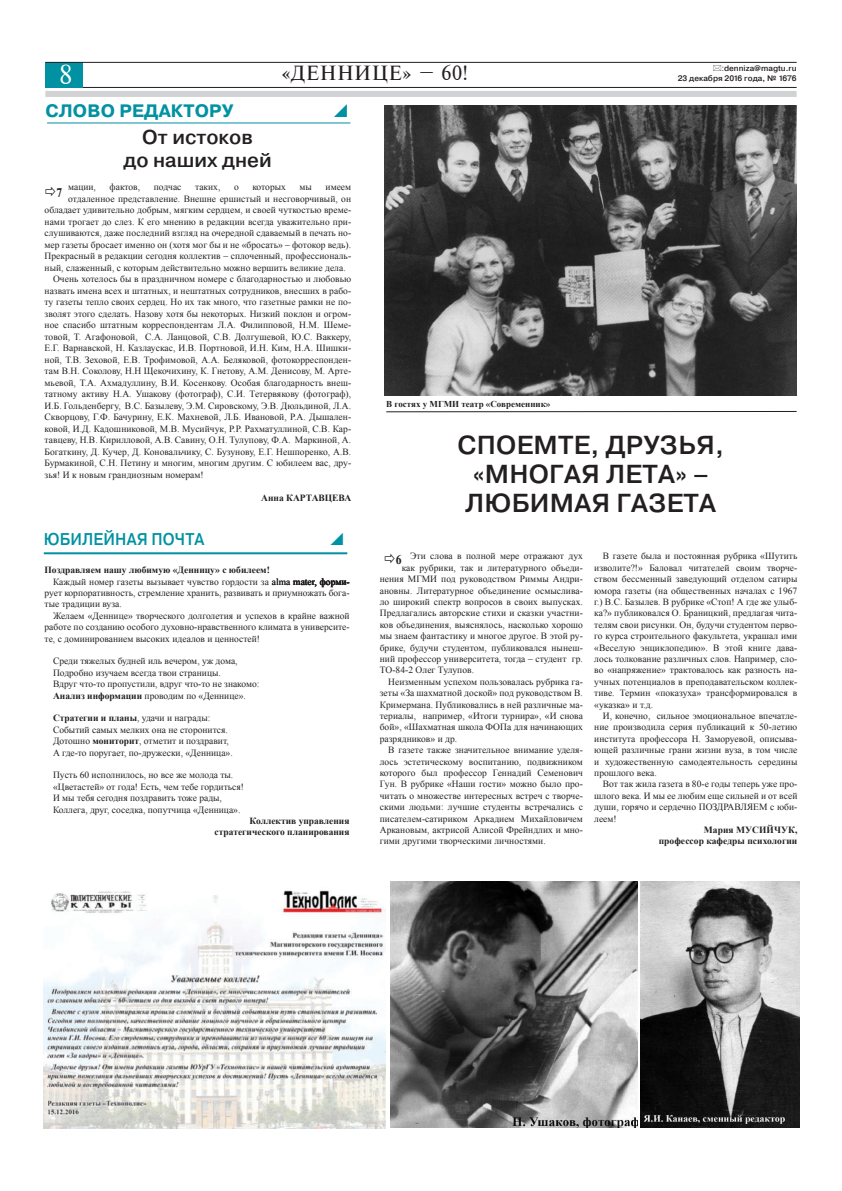
<style>
.page{position:relative;width:842px;height:1191px;background:#fff}
.page>*{position:absolute;margin:0;border:0;box-sizing:border-box;transform-origin:0 0}
.t1{font:500 26px/29px "Pragmatica";letter-spacing:.01em;color:#231f20}
.t2{font:26px "Newton C";color:#fff}
.t3{font:500 20px/23px "Pragmatica";color:#231f20;text-align:center}
.t4{font:19.5px "Newton C";letter-spacing:.025em;color:#231f20}
.t5{font:700 18px "Pragmatica";letter-spacing:.01em;color:#0092a2}
.t6{font:500 17px "Pragmatica";letter-spacing:.01em;color:#0092a2;scale:.9 1}
.t7{font:12px "Newton C Bold";color:#231f20;scale:.9 1}
.t8{font:9.5px/11.4px "Times New Roman";letter-spacing:.005em;color:#231f20;text-align:justify}
.t9{font:700 9.5px/11.4px "Times New Roman";color:#231f20;text-align:right}
.t10{font:700 9px "Times New Roman";color:#231f20}
.t11{font:500 8px "Pragmatica";color:#231f20}
.s1{font-family:"Arial";font-weight:400}
.s2{font-weight:700}
</style>
<div class="page">
<hr style="left:54px;top:87px;width:743px;height:1px;background:#231f20">
<div style="left:45px;top:62px;width:38px;height:26px;background:#0092a2"></div>
<hr style="left:45px;top:62px;width:752px;height:1px;background:#231f20">
<div style="left:45px;top:91px;width:752px;height:6px;background:#d1d2d4"></div>
<hr style="left:44px;top:552px;width:303px;height:2px;background:#0092a2">
<svg style="left:386px;top:411px;width:411px;height:1px"></svg>
<img style="left:385px;top:106px;width:412px;height:289px">
<img style="left:390px;top:881px;width:248px;height:246px">
<img style="left:641px;top:881px;width:158px;height:246px">
<img style="left:44px;top:890px;width:342px;height:238px">
<hr style="left:47px;top:122px;width:303px;height:1px;background:#0092a2">
<h1 class="t2" style="left:59px;top:59px;width:15px">8</h1>
<p class="t11" style="left:678px;top:73px;width:120px">23 декабря 2016 года, № 1676</p>
<h3 class="t4" style="left:281px;top:62px;width:188px">«ДЕННИЦЕ» – 60!</h3>
<p class="t11" style="left:722px;top:63px;width:76px"><span class="s1">:</span>denniza@magtu.ru</p>
<h3 class="t5" style="left:45px;top:99px;width:189px">СЛОВО РЕДАКТОРУ</h3>
<h2 class="t3" style="left:124px;top:125px;width:150px">От истоков<br>до наших дней</h2>
<p class="t8" style="left:68px;top:181px;width:29px">МАЦИИ,</p>
<p class="t8" style="left:110px;top:181px;width:32px">ФАКТОВ,</p>
<p class="t8" style="left:154px;top:181px;width:29px">ПОДЧАС</p>
<p class="t8" style="left:195px;top:181px;width:27px">ТАКИХ,</p>
<p class="t8" style="left:234px;top:181px;width:6px">О</p>
<p class="t8" style="left:252px;top:181px;width:35px">КОТОРЫХ</p>
<p class="t8" style="left:300px;top:181px;width:14px">МЫ</p>
<p class="t8" style="left:326px;top:181px;width:27px">ИМЕЕМ</p>
<p class="t8" style="left:68px;top:193px;width:284px">ОТДАЛЕННОЕ ПРЕДСТАВЛЕНИЕ. ВНЕШНЕ ЕРШИСТЫЙ И НЕСГОВОРЧИВЫЙ, ОН</p>
<p class="t8" style="left:45px;top:204px;width:308px">ОБЛАДАЕТ УДИВИТЕЛЬНО ДОБРЫМ, МЯГКИМ СЕРДЦЕМ, И СВОЕЙ ЧУТКОСТЬЮ ВРЕМЕ-</p>
<p class="t8" style="left:45px;top:216px;width:308px">НАМИ ТРОГАЕТ ДО СЛЕЗ. К ЕГО МНЕНИЮ В РЕДАКЦИИ ВСЕГДА УВАЖИТЕЛЬНО ПРИ-</p>
<p class="t8" style="left:45px;top:227px;width:308px">СЛУШИВАЮТСЯ, ДАЖЕ ПОСЛЕДНИЙ ВЗГЛЯД НА ОЧЕРЕДНОЙ СДАВАЕМЫЙ В ПЕЧАТЬ НО-</p>
<p class="t8" style="left:45px;top:239px;width:308px">МЕР ГАЗЕТЫ БРОСАЕТ ИМЕННО ОН (ХОТЯ МОГ БЫ И НЕ «БРОСАТЬ» – ФОТОКОР ВЕДЬ).</p>
<p class="t8" style="left:45px;top:250px;width:308px">ПРЕКРАСНЫЙ В РЕДАКЦИИ СЕГОДНЯ КОЛЛЕКТИВ – СПЛОЧЕННЫЙ, ПРОФЕССИОНАЛЬ-</p>
<p class="t8" style="left:45px;top:262px;width:303px">НЫЙ, СЛАЖЕННЫЙ, С КОТОРЫМ ДЕЙСТВИТЕЛЬНО МОЖНО ВЕРШИТЬ ВЕЛИКИЕ ДЕЛА.</p>
<p class="t8" style="left:53px;top:273px;width:300px">ОЧЕНЬ ХОТЕЛОСЬ БЫ В ПРАЗДНИЧНОМ НОМЕРЕ С БЛАГОДАРНОСТЬЮ И ЛЮБОВЬЮ</p>
<p class="t8" style="left:45px;top:285px;width:308px">НАЗВАТЬ ИМЕНА ВСЕХ И ШТАТНЫХ, И НЕШТАТНЫХ СОТРУДНИКОВ, ВНЕСШИХ В РАБО-</p>
<p class="t8" style="left:45px;top:296px;width:308px">ТУ ГАЗЕТЫ ТЕПЛО СВОИХ СЕРДЕЦ. НО ИХ ТАК МНОГО, ЧТО ГАЗЕТНЫЕ РАМКИ НЕ ПО-</p>
<p class="t8" style="left:45px;top:308px;width:308px">ЗВОЛЯТ ЭТОГО СДЕЛАТЬ. НАЗОВУ ХОТЯ БЫ НЕКОТОРЫХ. НИЗКИЙ ПОКЛОН И ОГРОМ-</p>
<p class="t8" style="left:45px;top:319px;width:308px">НОЕ СПАСИБО ШТАТНЫМ КОРРЕСПОНДЕНТАМ Л.А. ФИЛИППОВОЙ, Н.М. ШЕМЕ-</p>
<p class="t8" style="left:45px;top:331px;width:308px">ТОВОЙ, Т. АГАФОНОВОЙ, С.А. ЛАНЦОВОЙ, С.В. ДОЛГУШЕВОЙ, Ю.С. ВАККЕРУ,</p>
<p class="t8" style="left:45px;top:342px;width:308px">Е.Г. ВАРНАВСКОЙ, Н. КАЗЛАУСКАС, И.В. ПОРТНОВОЙ, И.Н. КИМ, Н.А. ШИШКИ-</p>
<p class="t8" style="left:45px;top:354px;width:308px">НОЙ, Т.В. ЗЕХОВОЙ, Е.В. ТРОФИМОВОЙ, А.А. БЕЛЯКОВОЙ, ФОТОКОРРЕСПОНДЕН-</p>
<p class="t8" style="left:45px;top:365px;width:308px">ТАМ В.Н. СОКОЛОВУ, Н.Н ЩЕКОЧИХИНУ, К. ГНЕТОВУ, А.М. ДЕНИСОВУ, М. АРТЕ-</p>
<p class="t8" style="left:45px;top:377px;width:308px">МЬЕВОЙ, Т.А. АХМАДУЛЛИНУ, В.И. КОСЕНКОВУ. ОСОБАЯ БЛАГОДАРНОСТЬ ВНЕШ-</p>
<p class="t8" style="left:45px;top:388px;width:308px">ТАТНОМУ АКТИВУ Н.А. УШАКОВУ (ФОТОГРАФ), С.И. ТЕТЕРВЯКОВУ (ФОТОГРАФ),</p>
<p class="t8" style="left:45px;top:400px;width:308px">И.Б. ГОЛЬДЕНБЕРГУ, В.С. БАЗЫЛЕВУ, Э.М. СИРОВСКОМУ, Э.В. ДЮЛЬДИНОЙ, Л.А.</p>
<p class="t8" style="left:45px;top:411px;width:308px">СКВОРЦОВУ, Г.Ф. БАЧУРИНУ, Е.К. МАХНЕВОЙ, Л.Б. ИВАНОВОЙ, Р.А. ДЫШАЛЕН-</p>
<p class="t8" style="left:45px;top:423px;width:308px">КОВОЙ, И.Д. КАДОШНИКОВОЙ, М.В. МУСИЙЧУК, Р.Р. РАХМАТУЛЛИНОЙ, С.В. КАР-</p>
<p class="t8" style="left:45px;top:434px;width:308px">ТАВЦЕВУ, Н.В. КИРИЛЛОВОЙ, А.В. САВИНУ, О.Н. ТУЛУПОВУ, Ф.А. МАРКИНОЙ, А.</p>
<p class="t8" style="left:45px;top:446px;width:308px">БОГАТКИНУ, Д. КУЧЕР, Д. КОНОВАЛЬЧИКУ, С. БУЗУНОВУ, Е.Г. НЕШПОРЕНКО, А.В.</p>
<p class="t8" style="left:45px;top:457px;width:308px">БУРМАКИНОЙ, С.Н. ПЕТИНУ И МНОГИМ, МНОГИМ ДРУГИМ. С ЮБИЛЕЕМ ВАС, ДРУ-</p>
<p class="t8" style="left:45px;top:469px;width:161px">ЗЬЯ! И К НОВЫМ ГРАНДИОЗНЫМ НОМЕРАМ!</p>
<p class="t9" style="left:261px;top:491px;width:91px">Анна КАРТАВЦЕВА</p>
<p class="t7" style="left:57px;top:185px;width:8px">7</p>
<h3 class="t6" style="left:44px;top:528px;width:180px">ЮБИЛЕЙНАЯ ПОЧТА</h3>
<p class="t9" style="left:45px;top:564px;width:227px">Поздравляем нашу любимую «Денницу» с юбилеем!</p>
<p class="t8" style="left:53px;top:575px;width:224px">КАЖДЫЙ НОМЕР ГАЗЕТЫ ВЫЗЫВАЕТ ЧУВСТВО ГОРДОСТИ ЗА ALMA</p>
<p class="t8" style="left:293px;top:575px;width:6px">MAT</p>
<p class="t8" style="left:45px;top:575px;width:307px;text-indent:267px">R, ФОРМИ-РУЕТ КОРПОРАТИВНОСТЬ, СТРЕМЛЕНИЕ ХРАНИТЬ, РАЗВИВАТЬ И ПРИУМНОЖАТЬ БОГА-ТЫЕ ТРАДИЦИИ ВУЗА.</p>
<p class="t8" style="left:45px;top:610px;width:307px;text-indent:9px">ЖЕЛАЕМ «ДЕННИЦЕ» ТВОРЧЕСКОГО ДОЛГОЛЕТИЯ И УСПЕХОВ В КРАЙНЕ ВАЖНОЙ РАБОТЕ ПО СОЗДАНИЮ ОСОБОГО ДУХОВНО-НРАВСТВЕННОГО КЛИМАТА В УНИВЕРСИТЕ-ТЕ, С ДОМИНИРОВАНИЕМ ВЫСОКИХ ИДЕАЛОВ И ЦЕННОСТЕЙ!</p>
<p class="t8" style="left:53px;top:655px;width:208px;text-align:left">СРЕДИ ТЯЖЕЛЫХ БУДНЕЙ ИЛЬ ВЕЧЕРОМ, УЖ ДОМА, ПОДРОБНО ИЗУЧАЕМ ВСЕГДА ТВОИ СТРАНИЦЫ.<br>ВДРУГ ЧТО-ТО ПРОПУСТИЛИ, ВДРУГ ЧТО-ТО НЕ ЗНАКОМО:<br><span class="s2">Анализ информации</span> ПРОВОДИМ ПО «ДЕННИЦЕ».</p>
<p class="t8" style="left:53px;top:712px;width:181px;text-align:left"><span class="s2">Стратегии и планы</span>, УДАЧИ И НАГРАДЫ:<br>СОБЫТИЙ САМЫХ МЕЛКИХ ОНА НЕ СТОРОНИТСЯ.<br>ДОТОШНО <span class="s2">мониторит</span>, ОТМЕТИТ И ПОЗДРАВИТ, А ГДЕ-ТО ПОРУГАЕТ, ПО-ДРУЖЕСКИ, «ДЕННИЦА».</p>
<p class="t8" style="left:53px;top:769px;width:192px;text-align:left">ПУСТЬ 60 ИСПОЛНИЛОСЬ, НО ВСЕ ЖЕ МОЛОДА ТЫ. «ЦВЕТАСТЕЙ» ОТ ГОДА! ЕСТЬ, ЧЕМ ТЕБЕ ГОРДИТЬСЯ!<br>И МЫ ТЕБЯ СЕГОДНЯ ПОЗДРАВИТЬ ТОЖЕ РАДЫ, КОЛЛЕГА, ДРУГ, СОСЕДКА, ПОПУТЧИЦА «ДЕННИЦА».</p>
<p class="t9" style="left:215px;top:815px;width:136px">Коллектив управления стратегического планирования</p>
<p class="t10" style="left:386px;top:398px;width:166px">В гостях у МГМИ театр «Современник»</p>
<h1 class="t1" style="left:457px;top:430px;width:268px">СПОЕМТЕ, ДРУЗЬЯ, «МНОГАЯ ЛЕТА» –<br>ЛЮБИМАЯ ГАЗЕТА</h1>
<p class="t8" style="left:410px;top:550px;width:174px">ЭТИ СЛОВА В ПОЛНОЙ МЕРЕ ОТРАЖАЮТ ДУХ</p>
<p class="t8" style="left:402px;top:562px;width:183px">КАК РУБРИКИ, ТАК И ЛИТЕРАТУРНОГО ОБЪЕДИ-</p>
<p class="t8" style="left:380px;top:573px;width:205px">НЕНИЯ МГМИ ПОД РУКОВОДСТВОМ РИММЫ АНДРИ-</p>
<p class="t8" style="left:380px;top:584px;width:205px">АНОВНЫ. ЛИТЕРАТУРНОЕ ОБЪЕДИНЕНИЕ ОСМЫСЛИВА-</p>
<p class="t8" style="left:380px;top:596px;width:205px">ЛО ШИРОКИЙ СПЕКТР ВОПРОСОВ В СВОИХ ВЫПУСКАХ.</p>
<p class="t8" style="left:380px;top:607px;width:205px">ПРЕДЛАГАЛИСЬ АВТОРСКИЕ СТИХИ И СКАЗКИ УЧАСТНИ-</p>
<p class="t8" style="left:380px;top:619px;width:205px">КОВ ОБЪЕДИНЕНИЯ, ВЫЯСНЯЛОСЬ, НАСКОЛЬКО ХОРОШО</p>
<p class="t8" style="left:380px;top:630px;width:205px">МЫ ЗНАЕМ ФАНТАСТИКУ И МНОГОЕ ДРУГОЕ. В ЭТОЙ РУ-</p>
<p class="t8" style="left:380px;top:641px;width:205px">БРИКЕ, БУДУЧИ СТУДЕНТОМ, ПУБЛИКОВАЛСЯ НЫНЕШ-</p>
<p class="t8" style="left:380px;top:653px;width:205px">НИЙ ПРОФЕССОР УНИВЕРСИТЕТА, ТОГДА – СТУДЕНТ ГР.</p>
<p class="t8" style="left:380px;top:664px;width:96px">ТО-84-2 ОЛЕГ ТУЛУПОВ.</p>
<p class="t8" style="left:388px;top:676px;width:196px">НЕИЗМЕННЫМ УСПЕХОМ ПОЛЬЗОВАЛАСЬ РУБРИКА ГА-</p>
<p class="t8" style="left:380px;top:687px;width:205px">ЗЕТЫ «ЗА ШАХМАТНОЙ ДОСКОЙ» ПОД РУКОВОДСТВОМ В.</p>
<p class="t8" style="left:380px;top:698px;width:205px">КРИМЕРМАНА. ПУБЛИКОВАЛИСЬ В НЕЙ РАЗЛИЧНЫЕ МА-</p>
<p class="t8" style="left:380px;top:710px;width:205px">ТЕРИАЛЫ, НАПРИМЕР, «ИТОГИ ТУРНИРА», «И СНОВА</p>
<p class="t8" style="left:380px;top:721px;width:205px">БОЙ», «ШАХМАТНАЯ ШКОЛА ФОПА ДЛЯ НАЧИНАЮЩИХ</p>
<p class="t8" style="left:380px;top:733px;width:79px">РАЗРЯДНИКОВ» И ДР.</p>
<p class="t8" style="left:388px;top:744px;width:196px">В ГАЗЕТЕ ТАКЖЕ ЗНАЧИТЕЛЬНОЕ ВНИМАНИЕ УДЕЛЯ-</p>
<p class="t8" style="left:380px;top:755px;width:205px">ЛОСЬ ЭСТЕТИЧЕСКОМУ ВОСПИТАНИЮ, ПОДВИЖНИКОМ</p>
<p class="t8" style="left:380px;top:767px;width:205px">КОТОРОГО БЫЛ ПРОФЕССОР ГЕННАДИЙ СЕМЕНОВИЧ</p>
<p class="t8" style="left:380px;top:778px;width:205px">ГУН. В РУБРИКЕ «НАШИ ГОСТИ» МОЖНО БЫЛО ПРО-</p>
<p class="t8" style="left:380px;top:790px;width:205px">ЧИТАТЬ О МНОЖЕСТВЕ ИНТЕРЕСНЫХ ВСТРЕЧ С ТВОРЧЕ-</p>
<p class="t8" style="left:380px;top:801px;width:205px">СКИМИ ЛЮДЬМИ: ЛУЧШИЕ СТУДЕНТЫ ВСТРЕЧАЛИСЬ С</p>
<p class="t8" style="left:380px;top:812px;width:205px">ПИСАТЕЛЕМ-САТИРИКОМ АРКАДИЕМ МИХАЙЛОВИЧЕМ</p>
<p class="t8" style="left:380px;top:824px;width:205px">АРКАНОВЫМ, АКТРИСОЙ АЛИСОЙ ФРЕЙНДЛИХ И МНО-</p>
<p class="t8" style="left:380px;top:835px;width:167px">ГИМИ ДРУГИМИ ТВОРЧЕСКИМИ ЛИЧНОСТЯМИ.</p>
<p class="t7" style="left:396px;top:553px;width:8px">6</p>
<p class="t8" style="left:594px;top:550px;width:205px;text-indent:9px">В ГАЗЕТЕ БЫЛА И ПОСТОЯННАЯ РУБРИКА «ШУТИТЬ ИЗВОЛИТЕ?!» БАЛОВАЛ ЧИТАТЕЛЕЙ СВОИМ ТВОРЧЕ-СТВОМ БЕССМЕННЫЙ ЗАВЕДУЮЩИЙ ОТДЕЛОМ САТИРЫ ЮМОРА ГАЗЕТЫ (НА ОБЩЕСТВЕННЫХ НАЧАЛАХ С 1967<br>Г.) В.С. БАЗЫЛЕВ. В РУБРИКЕ «СТОП! А ГДЕ ЖЕ УЛЫБ-КА?» ПУБЛИКОВАЛСЯ О. БРАНИЦКИЙ, ПРЕДЛАГАЯ ЧИТА-ТЕЛЯМ СВОИ РИСУНКИ. ОН, БУДУЧИ СТУДЕНТОМ ПЕРВО-ГО КУРСА СТРОИТЕЛЬНОГО ФАКУЛЬТЕТА, УКРАШАЛ ИМИ «ВЕСЕЛУЮ ЭНЦИКЛОПЕДИЮ». В ЭТОЙ КНИГЕ ДАВА-ЛОСЬ ТОЛКОВАНИЕ РАЗЛИЧНЫХ СЛОВ. НАПРИМЕР, СЛО-ВО «НАПРЯЖЕНИЕ» ТРАКТОВАЛОСЬ КАК РАЗНОСТЬ НА-УЧНЫХ ПОТЕНЦИАЛОВ В ПРЕПОДАВАТЕЛЬСКОМ КОЛЛЕК-ТИВЕ. ТЕРМИН «ПОКАЗУХА» ТРАНСФОРМИРОВАЛСЯ В «УКАЗКА» И Т.Д.</p>
<p class="t8" style="left:594px;top:710px;width:205px;text-indent:9px">И, КОНЕЧНО, СИЛЬНОЕ ЭМОЦИОНАЛЬНОЕ ВПЕЧАТЛЕ-НИЕ ПРОИЗВОДИЛА СЕРИЯ ПУБЛИКАЦИЙ К 50-ЛЕТИЮ ИНСТИТУТА ПРОФЕССОРА Н. ЗАМОРУЕВОЙ, ОПИСЫВА-ЮЩЕЙ РАЗЛИЧНЫЕ ГРАНИ ЖИЗНИ ВУЗА, В ТОМ ЧИСЛЕ И ХУДОЖЕСТВЕННУЮ САМОДЕЯТЕЛЬНОСТЬ СЕРЕДИНЫ ПРОШЛОГО ВЕКА.</p>
<p class="t8" style="left:594px;top:778px;width:205px;text-indent:9px">ВОТ ТАК ЖИЛА ГАЗЕТА В 80-Е ГОДЫ ТЕПЕРЬ УЖЕ ПРО-ШЛОГО ВЕКА. И МЫ ЕЕ ЛЮБИМ ЕЩЕ СИЛЬНЕЙ И ОТ ВСЕЙ ДУШИ, ГОРЯЧО И СЕРДЕЧНО ПОЗДРАВЛЯЕМ С ЮБИ-ЛЕЕМ!</p>
<p class="t9" style="left:659px;top:824px;width:140px">Мария МУСИЙЧУК, профессор кафедры психологии</p>
</div>
